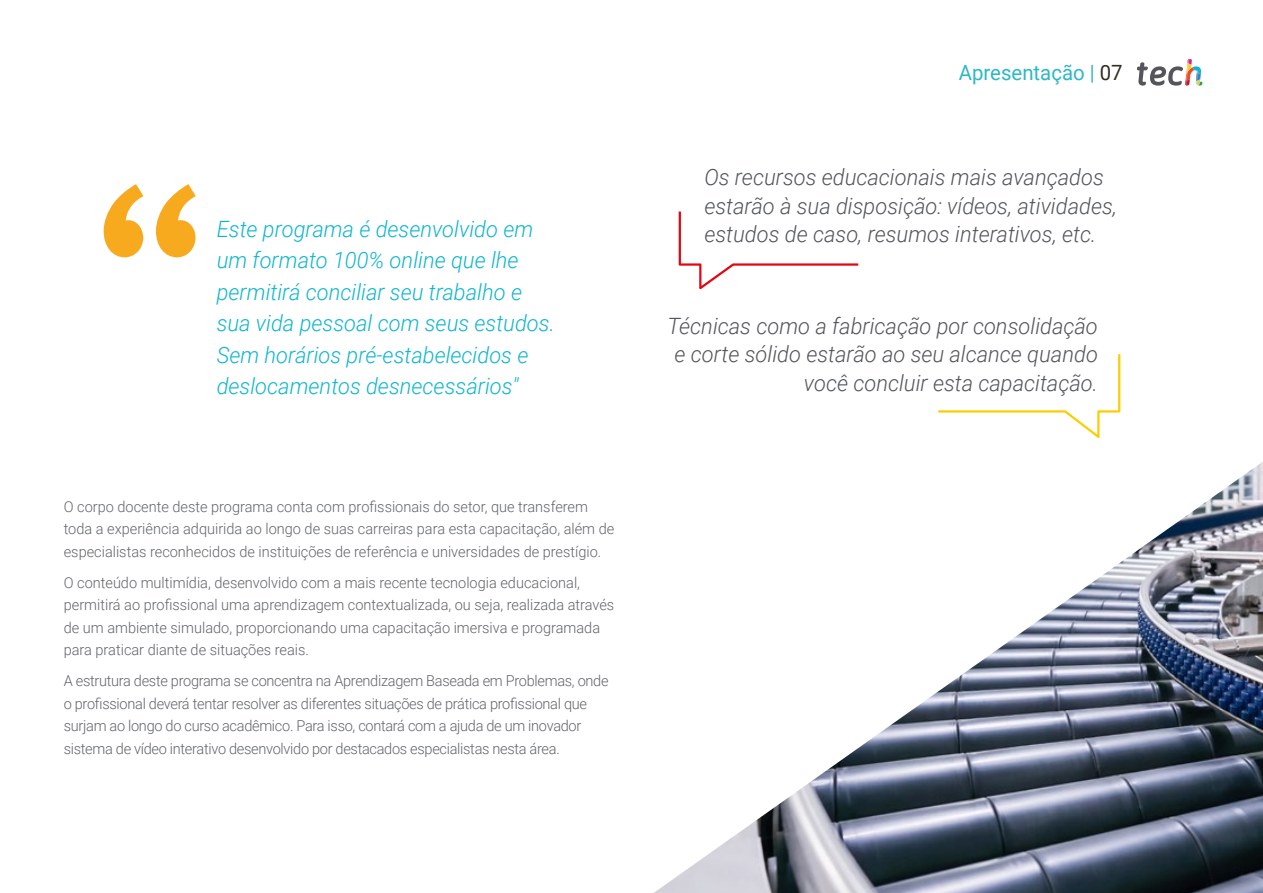
<style>
.page{position:relative;width:1263px;height:893px;background:#fff}
.page>*{position:absolute;margin:0;border:0;box-sizing:border-box;transform-origin:0 0}
.t1{font:italic 300 22.5px/28.5px "Roboto";color:#52555b;text-align:right}
.t2{font:italic 300 22.5px/31.5px "Roboto";color:#0fb6cf}
.t3{font:21px "Roboto";color:#2db8c5}
.t4{font:300 15px/22.5px "Roboto";color:#61646a}
.t5{font:300 15px/22.5px "Roboto";letter-spacing:-.02em;color:#61646a}
.s1{color:#312e20}
</style>
<div class="page">
<svg style="left:104px;top:184px;width:92px;height:73px"></svg>
<svg style="left:938px;top:354px;width:183px;height:84px"></svg>
<svg style="left:678px;top:211px;width:181px;height:79px"></svg>
<svg style="left:1137px;top:59px;width:65px;height:27px"></svg>
<img style="left:654px;top:462px;width:609px;height:431px">
<h1 class="t2" style="left:217px;top:212px;width:340px">Este programa é desenvolvido em um formato 100% online que lhe permitirá conciliar seu trabalho e sua vida pessoal com seus estudos.<br>Sem horários pré-estabelecidos e deslocamentos desnecessários"</h1>
<p class="t4" style="left:64px;top:495px;width:552px">O corpo docente deste programa conta com profissionais do setor, que transferem toda a experiência adquirida ao longo de suas carreiras para esta capacitação, além de especialistas reconhecidos de instituições de referência e universidades de prestígio.</p>
<p class="t4" style="left:64px;top:571px;width:552px">O conteúdo multimídia, desenvolvido com a mais recente tecnologia educacional, permitirá ao profissional uma aprendizagem contextualizada, ou seja, realizada através de um ambiente simulado, proporcionando uma capacitação imersiva e programada para praticar diante de situações reais.</p>
<p class="t5" style="left:64px;top:669px;width:546px">A estrutura deste programa se concentra na Aprendizagem Baseada em Problemas, onde o profissional deverá tentar resolver as diferentes situações de prática profissional que surjam ao longo do curso acadêmico. Para isso, contará com a ajuda de um inovador sistema de vídeo interativo desenvolvido por destacados especialistas nesta área.</p>
<h2 class="t3" style="left:959px;top:57px;width:165px">Apresentação | <span class="s1">07</span></h2>
<h1 class="t1" style="left:704px;top:162px;width:414px;text-align:left">Os recursos educacionais mais avançados estarão à sua disposição: vídeos, atividades, estudos de caso, resumos interativos, etc.</h1>
<h1 class="t1" style="left:667px;top:311px;width:432px">Técnicas como a fabricação por consolidação e corte sólido estarão ao seu alcance quando você concluir esta capacitação.</h1>
</div>
